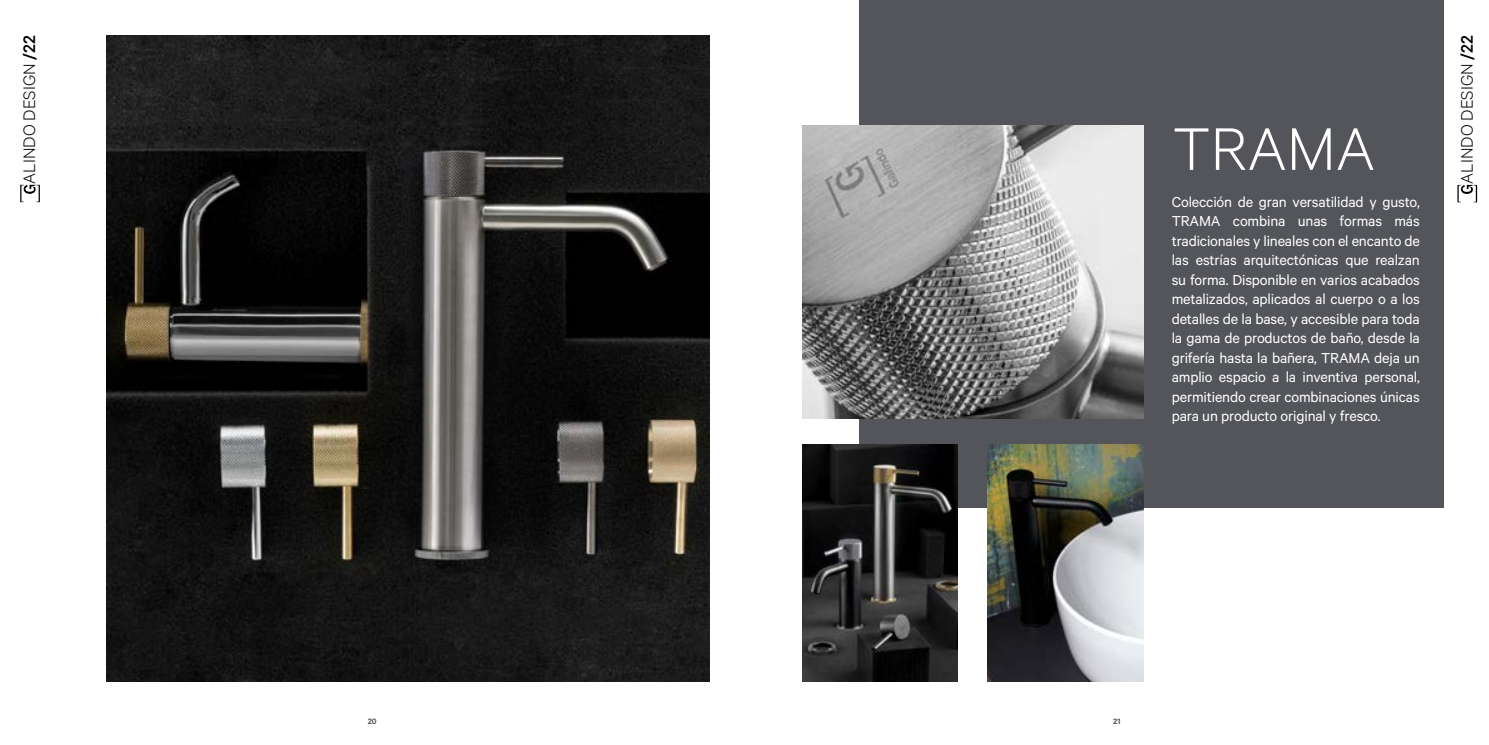
<style>
.page{position:relative;width:1489px;height:745px;background:#fff}
.page>*{position:absolute;margin:0;border:0;box-sizing:border-box;transform-origin:0 0}
.t1{font:300 67.5px "Calibre";color:#fff}
.t2{font:300 18.75px "Calibre";color:#000}
.t3{font:16.25px/19.5px "Calibre";letter-spacing:-.01em;color:#fff;text-align:justify}
.t4{font:600 8.75px "Calibre";color:#54555a}
.s1{font-weight:500}
</style>
<div class="page">
<div style="left:859px;top:0;width:584px;height:507px;background:#54555a"></div>
<img style="left:106px;top:35px;width:603px;height:645px">
<img style="left:803px;top:126px;width:340px;height:292px">
<img style="left:803px;top:444px;width:154px;height:236px">
<img style="left:987px;top:444px;width:155px;height:236px">
<svg style="left:20px;top:185px;width:20px;height:17px"></svg>
<svg style="left:1457px;top:185px;width:19px;height:17px"></svg>
<p class="t2" style="left:18px;top:183px;width:149px;rotate:-90deg">ALINDO DESIGN <span class="s1">/22</span></p>
<p class="t2" style="left:1455px;top:183px;width:149px;rotate:-90deg">ALINDO DESIGN <span class="s1">/22</span></p>
<h1 class="t1" style="left:1172px;top:109px;width:204px">TRAMA</h1>
<p class="t3" style="left:1171px;top:191px;width:250px">Colección de gran versatilidad y gusto, TRAMA combina unas formas más tradicionales y lineales con el encanto de las estrías arquitectónicas que realzan su forma. Disponible en varios acabados metalizados, aplicados al cuerpo o a los detalles de la base, y accesible para toda la gama de productos de baño, desde la grifería hasta la bañera, TRAMA deja un amplio espacio a la inventiva personal, permitiendo crear combinaciones únicas para un producto original y fresco.</p>
<p class="t4" style="left:368px;top:716px;width:10px">20</p>
<p class="t4" style="left:1113px;top:716px;width:9px">21</p>
</div>
